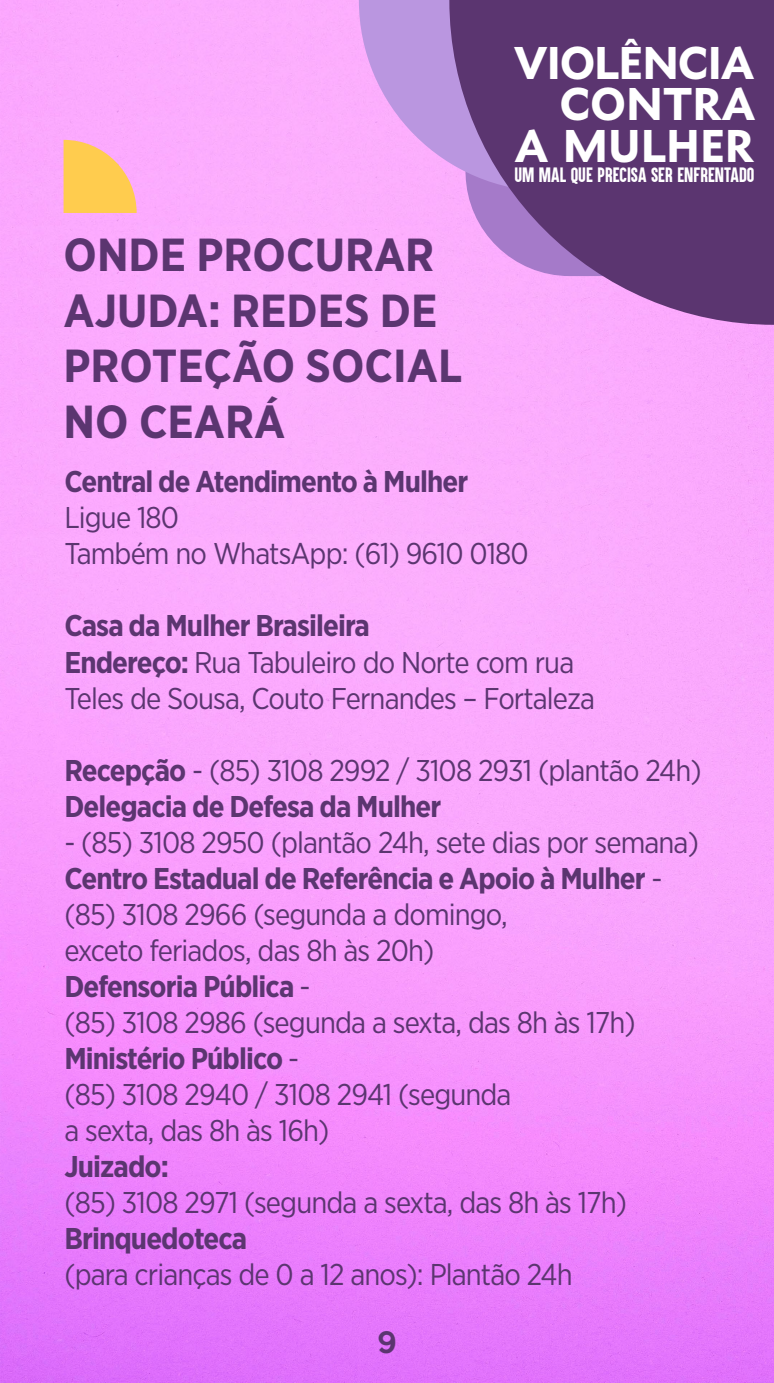
<style>
.page{position:relative;width:774px;height:1383px;background:#fff}
.page>*{position:absolute;margin:0;border:0;box-sizing:border-box;transform-origin:0 0}
.t1{font:700 46.35px/55.5px "Gotham Narrow";color:#5b3570}
.t2{font:900 41.4px/41.4px "Metro Nova Pro";color:#fff;text-align:right}
.t3{font:30px/36px "Gotham Narrow";letter-spacing:-.03em;color:#5b3570}
.t4{font:700 30px "Gotham Narrow";letter-spacing:-.03em;color:#5b3570}
.t5{font:500 27px "Keep Calm";color:#5b3570}
.t6{font:17.1px "Aku&Kamu";color:#fff}
.s1{font-weight:700}
</style>
<div class="page">
<img style="left:0;top:0;width:774px;height:1382px">
<svg style="left:359px;top:0;width:90px;height:276px;background:#e1a4f1"></svg>
<svg style="left:449px;top:0;width:325px;height:325px;background:#794d8d"></svg>
<svg style="left:64px;top:140px;width:73px;height:73px;background:#fec474"></svg>
<h1 class="t1" style="left:64px;top:227px;width:400px">Onde procurar ajuda: redes de proteção social no Ceará</h1>
<h2 class="t2" style="left:514px;top:42px;width:242px">VIOLÊNCIA<br>CONTRA<br>A MULHER</h2>
<p class="t6" style="left:514px;top:164px;width:241px">UM MAL QUE PRECISA SER ENFRENTADO</p>
<p class="t4" style="left:64px;top:462px;width:406px">Central de Atendimento à Mulher</p>
<p class="t3" style="left:64px;top:499px;width:466px">Ligue 180<br>Também no WhatsApp: (61) 9610 0180</p>
<p class="t3" style="left:64px;top:607px;width:532px"><span class="s1">Casa da Mulher Brasileira<br>Endereço:</span> Rua Tabuleiro do Norte com rua<br>Teles de Sousa, Couto Fernandes – Fortaleza</p>
<p class="t3" style="left:64px;top:751px;width:639px"><span class="s1">Recepção</span> - (85) 3108 2992 / 3108 2931 (plantão 24h)<br><span class="s1">Delegacia de Defesa da Mulher</span></p>
<p class="t3" style="left:64px;top:823px;width:636px">- (85) 3108 2950 (plantão 24h, sete dias por semana)<br><span class="s1">Centro Estadual de Referência e Apoio à Mulher</span> - (85) 3108 2966 (segunda a domingo,<br>exceto feriados, das 8h às 20h)<br><span class="s1">Defensoria Pública</span> -<br>(85) 3108 2986 (segunda a sexta, das 8h às 17h)<br><span class="s1">Ministério Público</span> -<br>(85) 3108 2940 / 3108 2941 (segunda<br>a sexta, das 8h às 16h)</p>
<p class="t4" style="left:64px;top:1146px;width:106px">Juizado:</p>
<p class="t3" style="left:64px;top:1183px;width:564px">(85) 3108 2971 (segunda a sexta, das 8h às 17h)</p>
<p class="t4" style="left:64px;top:1218px;width:184px">Brinquedoteca</p>
<p class="t3" style="left:64px;top:1255px;width:510px">(para crianças de 0 a 12 anos): Plantão 24h</p>
<p class="t5" style="left:377px;top:1319px;width:21px">9</p>
</div>
